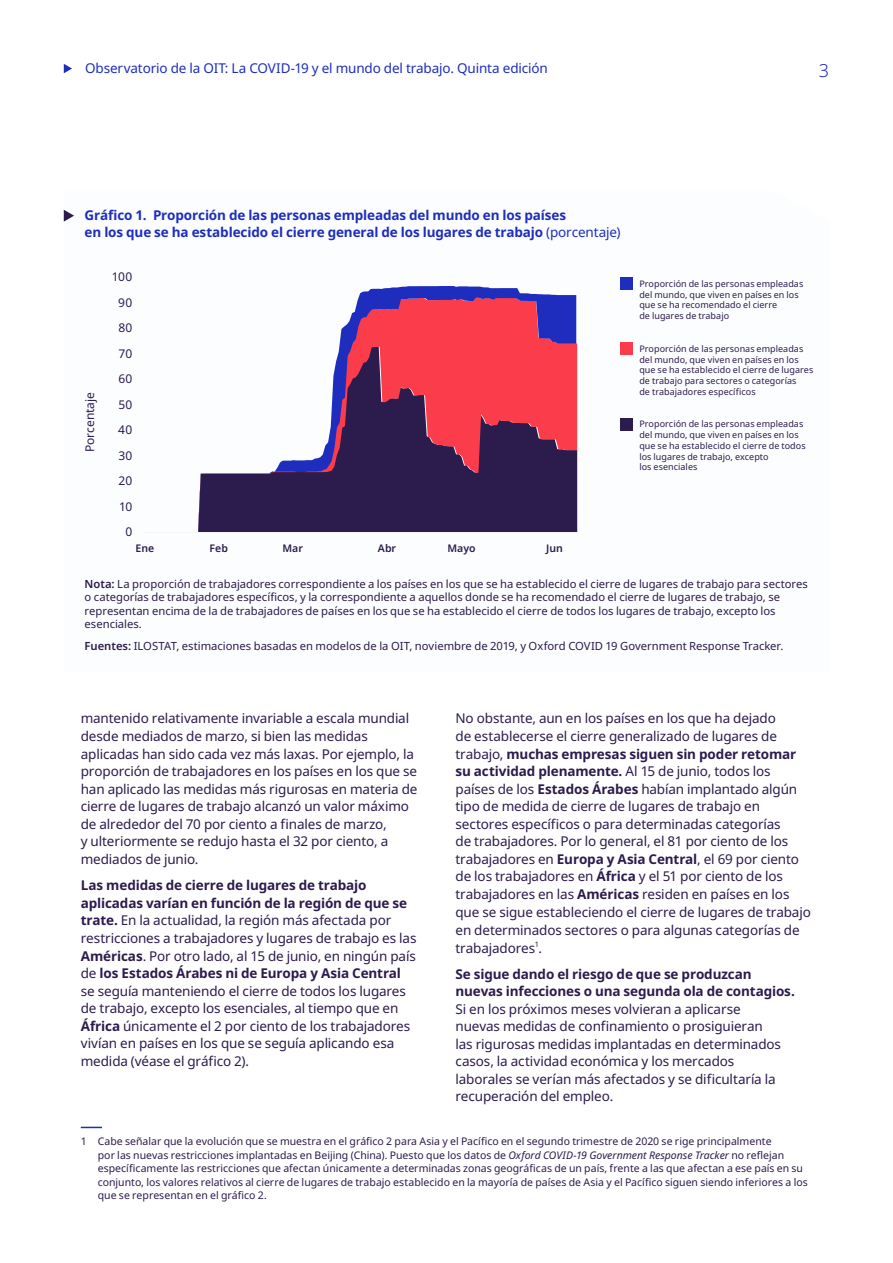
<style>
.page{position:relative;width:893px;height:1263px;background:#fff}
.page>*{position:absolute;margin:0;border:0;box-sizing:border-box;transform-origin:0 0}
.t1{font:300 18px "Noto Sans";color:#1e2dbe}
.t2{font:13.5px/17.5px "Noto Sans";letter-spacing:-.01em;color:#2c1b4d}
.t3{font:700 13.5px/16.2px "Noto Sans";letter-spacing:-.01em;color:#1e2dbe}
.t4{font:700 13.5px/17.5px "Noto Sans";letter-spacing:-.01em;color:#2c1b4d}
.t5{font:13.5px "Noto Sans";letter-spacing:-.01em;color:#1e2dbe}
.t6{font:12px "Noto Sans";letter-spacing:-.005em;color:#2c1b4d}
.t7{font:11.25px/13.5px "Noto Sans";color:#2c1b4d}
.t8{font:10.5px/13.5px "Noto Sans";color:#2c1b4d}
.t9{font:600 10.5px "Noto Sans";color:#2c1b4d}
.t10{font:9px/10.8px "Noto Sans";letter-spacing:.005em;color:#2c1b4d}
.s1{font-weight:400}
.s2{font-weight:600}
.s3{font-weight:700}
.s4{font-style:italic}
</style>
<div class="page">
<svg style="left:64px;top:64px;width:8px;height:9px"></svg>
<svg style="left:81px;top:1127px;width:21px;height:1px"></svg>
<svg style="left:198px;top:286px;width:378px;height:246px"></svg>
<div style="left:620px;top:277px;width:13px;height:13px;background:#1e2dbe"></div>
<div style="left:620px;top:418px;width:13px;height:12px;background:#2c1b4d"></div>
<div style="left:620px;top:342px;width:13px;height:13px;background:#fa3c4b"></div>
<svg style="left:64px;top:210px;width:10px;height:12px"></svg>
<p class="t5" style="left:85px;top:59px;width:464px">Observatorio de la OIT: La COVID-19 y el mundo del trabajo. Quinta edición</p>
<h1 class="t1" style="left:819px;top:57px;width:12px">3</h1>
<p class="t3" style="left:85px;top:208px;width:537px">Gráfico 1. Proporción de las personas empleadas del mundo en los países<br>en los que se ha establecido el cierre general de los lugares de trabajo <span class="s1">(porcentaje)</span></p>
<p class="t6" style="left:112px;top:268px;width:22px">100</p>
<p class="t6" style="left:118px;top:294px;width:15px">90</p>
<p class="t6" style="left:118px;top:319px;width:15px">80</p>
<p class="t6" style="left:119px;top:345px;width:15px">70</p>
<p class="t6" style="left:81px;top:452px;width:61px;rotate:-90deg">Porcentaje</p>
<p class="t6" style="left:118px;top:370px;width:15px">60</p>
<p class="t6" style="left:118px;top:396px;width:15px">50</p>
<p class="t6" style="left:118px;top:422px;width:16px">40</p>
<p class="t6" style="left:118px;top:447px;width:15px">30</p>
<p class="t6" style="left:119px;top:473px;width:15px">20</p>
<p class="t6" style="left:119px;top:498px;width:15px">10</p>
<p class="t6" style="left:125px;top:524px;width:8px">0</p>
<p class="t9" style="left:136px;top:541px;width:20px">Ene</p>
<p class="t9" style="left:210px;top:541px;width:20px">Feb</p>
<p class="t9" style="left:282px;top:541px;width:22px">Mar</p>
<p class="t9" style="left:378px;top:541px;width:20px">Abr</p>
<p class="t9" style="left:448px;top:541px;width:30px">Mayo</p>
<p class="t9" style="left:546px;top:541px;width:18px">Jun</p>
<p class="t10" style="left:639px;top:278px;width:165px">Proporción de las personas empleadas del mundo, que viven en países en los que se ha recomendado el cierre<br>de lugares de trabajo</p>
<p class="t10" style="left:639px;top:343px;width:175px">Proporción de las personas empleadas del mundo, que viven en países en los que se ha establecido el cierre de lugares de trabajo para sectores o categorías<br>de trabajadores específicos</p>
<p class="t10" style="left:639px;top:419px;width:168px">Proporción de las personas empleadas del mundo, que viven en países en los que se ha establecido el cierre de todos los lugares de trabajo, excepto<br>los esenciales</p>
<p class="t7" style="left:85px;top:577px;width:725px"><span class="s2">Nota:</span> La proporción de trabajadores correspondiente a los países en los que se ha establecido el cierre de lugares de trabajo para sectores o categorías de trabajadores específicos, y la correspondiente a aquellos donde se ha recomendado el cierre de lugares de trabajo, se representan encima de la de trabajadores de países en los que se ha establecido el cierre de todos los lugares de trabajo, excepto los esenciales.</p>
<p class="t7" style="left:85px;top:639px;width:700px"><span class="s2">Fuentes:</span> ILOSTAT, estimaciones basadas en modelos de la OIT, noviembre de 2019, y Oxford COVID 19 Government Response Tracker.</p>
<p class="t2" style="left:81px;top:710px;width:338px">mantenido relativamente invariable a escala mundial desde mediados de marzo, si bien las medidas aplicadas han sido cada vez más laxas. Por ejemplo, la proporción de trabajadores en los países en los que se han aplicado las medidas más rigurosas en materia de cierre de lugares de trabajo alcanzó un valor máximo de alrededor del 70 por ciento a finales de marzo,<br>y ulteriormente se redujo hasta el 32 por ciento, a mediados de junio.</p>
<p class="t2" style="left:81px;top:876px;width:337px"><span class="s3">Las medidas de cierre de lugares de trabajo aplicadas varían en función de la región de que se trate.</span> En la actualidad, la región más afectada por restricciones a trabajadores y lugares de trabajo es las <span class="s3">Américas</span>. Por otro lado, al 15 de junio, en ningún país de <span class="s3">los Estados Árabes ni de Europa y Asia Central </span>se seguía manteniendo el cierre de todos los lugares de trabajo, excepto los esenciales, al tiempo que en <span class="s3">África</span> únicamente el 2 por ciento de los trabajadores vivían en países en los que se seguía aplicando esa medida (véase el gráfico 2).</p>
<p class="t2" style="left:455px;top:710px;width:357px">No obstante, aun en los países en los que ha dejado<br>de establecerse el cierre generalizado de lugares de trabajo, <span class="s3">muchas empresas siguen sin poder retomar su actividad plenamente.</span> Al 15 de junio, todos los países de los <span class="s3">Estados Árabes</span> habían implantado algún tipo de medida de cierre de lugares de trabajo en sectores específicos o para determinadas categorías<br>de trabajadores. Por lo general, el 81 por ciento de los trabajadores en <span class="s3">Europa y Asia Central</span>, el 69 por ciento de los trabajadores en <span class="s3">África</span> y el 51 por ciento de los trabajadores en las <span class="s3">Américas</span> residen en países en los que se sigue estableciendo el cierre de lugares de trabajo en determinados sectores o para algunas categorías de trabajadores<sup>1</sup>.</p>
<p class="t4" style="left:455px;top:965px;width:341px">Se sigue dando el riesgo de que se produzcan nuevas infecciones o una segunda ola de contagios.</p>
<p class="t2" style="left:455px;top:1000px;width:327px">Si en los próximos meses volvieran a aplicarse nuevas medidas de confinamiento o prosiguieran las rigurosas medidas implantadas en determinados casos, la actividad económica y los mercados laborales se verían más afectados y se dificultaría la recuperación del empleo.</p>
<p class="t8" style="left:98px;top:1135px;width:711px;text-indent:-17px">1 Cabe señalar que la evolución que se muestra en el gráfico 2 para Asia y el Pacífico en el segundo trimestre de 2020 se rige principalmente<br>por las nuevas restricciones implantadas en Beijing (China). Puesto que los datos de <span class="s4">Oxford COVID-19 Government Response Tracker</span> no reflejan específicamente las restricciones que afectan únicamente a determinadas zonas geográficas de un país, frente a las que afectan a ese país en su conjunto, los valores relativos al cierre de lugares de trabajo establecido en la mayoría de países de Asia y el Pacífico siguen siendo inferiores a los que se representan en el gráfico 2.</p>
</div>
